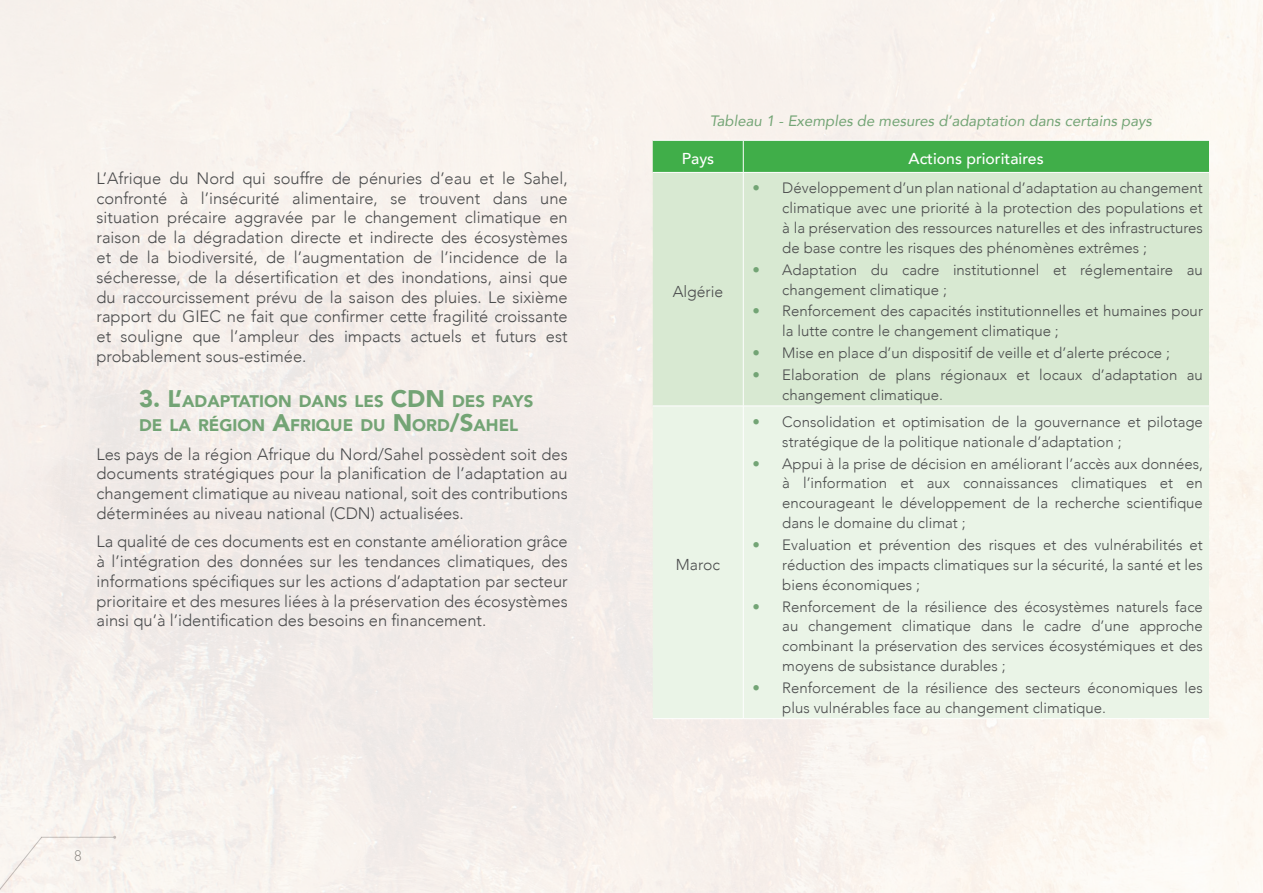
<style>
.page{position:relative;width:1263px;height:893px;background:#fff}
.page>*{position:absolute;margin:0;border:0;box-sizing:border-box;transform-origin:0 0}
.t1{font:900 16.8px/24px "Avenir";color:#73a475}
.t2{font:300 16.5px/19.8px "Avenir";color:#4b4c4d;text-align:justify}
.t3{font:500 15.75px "Avenir";color:#fff}
.t4{font:300 15.75px "Avenir";color:#4b4c4d}
.t5{font:300 15px/19.8px "Avenir";color:#4b4c4d}
.t6{font:italic 15px "Avenir";color:#73a475}
.t7{font:300 15px "DIN Pro";color:#4b4c4d}
.s1{font-size:24px}
.s2{color:#73a475}
</style>
<div class="page">
<div style="left:653px;top:141px;width:556px;height:31px;background:#40ae49"></div>
<div style="left:653px;top:173px;width:556px;height:233px;background:#d8e9d2"></div>
<div style="left:653px;top:407px;width:556px;height:311px;background:#eaf4e7"></div>
<hr style="left:743px;top:140px;width:1px;height:32px;background:#fff">
<hr style="left:743px;top:173px;width:1px;height:233px;background:#fff">
<hr style="left:743px;top:406px;width:1px;height:312px;background:#fff">
<p class="t2" style="left:97px;top:168px;width:473px">L’Afrique du Nord qui souffre de pénuries d’eau et le Sahel, confronté à l’insécurité alimentaire, se trouvent dans une situation précaire aggravée par le changement climatique en raison de la dégradation directe et indirecte des écosystèmes et de la biodiversité, de l’augmentation de l’incidence de la sécheresse, de la désertification et des inondations, ainsi que du raccourcissement prévu de la saison des pluies. Le sixième rapport du GIEC ne fait que confirmer cette fragilité croissante et souligne que l’ampleur des impacts actuels et futurs est probablement sous-estimée.</p>
<p class="t1" style="left:139px;top:389px;width:396px"><span class="s1">3. L’</span>ADAPTATION DANS LES <span class="s1">CDN</span> DES PAYS<br>DE LA RÉGION <span class="s1">A</span>FRIQUE DU <span class="s1">N</span> ORD<span class="s1">/S</span>AHEL</p>
<p class="t2" style="left:97px;top:444px;width:473px">Les pays de la région Afrique du Nord/Sahel possèdent soit des documents stratégiques pour la planification de l’adaptation au changement climatique au niveau national, soit des contributions déterminées au niveau national (CDN) actualisées.</p>
<p class="t2" style="left:97px;top:532px;width:473px">La qualité de ces documents est en constante amélioration grâce à l’intégration des données sur les tendances climatiques, des informations spécifiques sur les actions d’adaptation par secteur prioritaire et des mesures liées à la préservation des écosystèmes ainsi qu’à l’identification des besoins en financement.</p>
<p class="t7" style="left:74px;top:845px;width:9px">8</p>
<p class="t6" style="left:710px;top:111px;width:443px">Tableau 1 - Exemples de mesures d’adaptation dans certains pays</p>
<p class="t3" style="left:682px;top:145px;width:34px">Pays</p>
<p class="t3" style="left:909px;top:145px;width:137px">Actions prioritaires</p>
<p class="t4" style="left:673px;top:282px;width:52px">Algérie</p>
<p class="t4" style="left:676px;top:555px;width:46px">Maroc</p>
<p class="t5" style="left:782px;top:178px;width:422px;text-align:justify;text-indent:-30px"><span class="s2">•</span> Développement d’un plan national d’adaptation au changement climatique avec une priorité à la protection des populations et à la préservation des ressources naturelles et des infrastructures de base contre les risques des phénomènes extrêmes ;</p>
<p class="t5" style="left:782px;top:260px;width:422px;text-indent:-30px"><span class="s2">•</span> Adaptation du cadre institutionnel et réglementaire au changement climatique ;</p>
<p class="t5" style="left:782px;top:301px;width:422px;text-indent:-30px"><span class="s2">•</span> Renforcement des capacités institutionnelles et humaines pour la lutte contre le changement climatique ;</p>
<p class="t5" style="left:752px;top:343px;width:419px"><span class="s2">•</span> Mise en place d’un dispositif de veille et d’alerte précoce ;</p>
<p class="t5" style="left:782px;top:365px;width:422px;text-indent:-30px"><span class="s2">•</span> Elaboration de plans régionaux et locaux d’adaptation au changement climatique.</p>
<p class="t5" style="left:782px;top:412px;width:422px;text-indent:-30px"><span class="s2">•</span> Consolidation et optimisation de la gouvernance et pilotage stratégique de la politique nationale d’adaptation ;</p>
<p class="t5" style="left:782px;top:454px;width:422px;text-align:justify;text-indent:-30px"><span class="s2">•</span> Appui à la prise de décision en améliorant l’accès aux données, à l’information et aux connaissances climatiques et en encourageant le développement de la recherche scientifique dans le domaine du climat ;</p>
<p class="t5" style="left:782px;top:535px;width:422px;text-align:justify;text-indent:-30px"><span class="s2">•</span> Evaluation et prévention des risques et des vulnérabilités et réduction des impacts climatiques sur la sécurité, la santé et les biens économiques ;</p>
<p class="t5" style="left:782px;top:596px;width:422px;text-align:justify;text-indent:-30px"><span class="s2">•</span> Renforcement de la résilience des écosystèmes naturels face au changement climatique dans le cadre d’une approche combinant la préservation des services écosystémiques et des moyens de subsistance durables ;</p>
<p class="t5" style="left:782px;top:678px;width:422px;text-indent:-30px"><span class="s2">•</span> Renforcement de la résilience des secteurs économiques les plus vulnérables face au changement climatique.</p>
</div>
